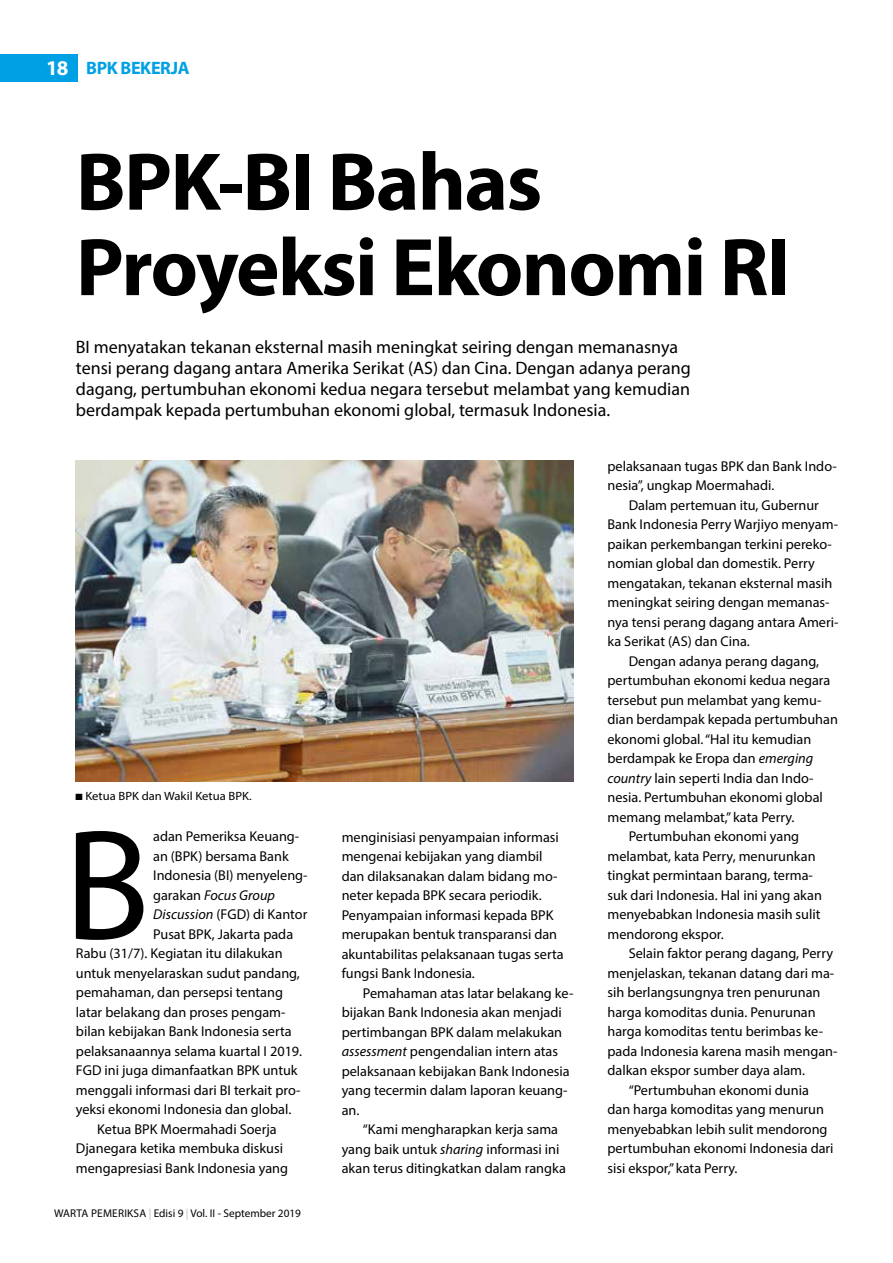
<style>
.page{position:relative;width:893px;height:1263px;background:#fff}
.page>*{position:absolute;margin:0;border:0;box-sizing:border-box;transform-origin:0 0}
.t1{font:158.85px "Myriad Pro";color:#000}
.t2{font:700 82.5px/85.5px "Myriad Pro";letter-spacing:-.02em;color:#000}
.t3{font:700 21px "Myriad Pro";color:#fff}
.t4{font:18px/21px "Myriad Pro";color:#000}
.t5{font:700 18px "Myriad Pro";letter-spacing:-.02em;color:#00a1e4}
.t6{font:14.25px/19.5px "Myriad Pro";color:#000}
.t7{font:italic 14.25px "Myriad Pro";color:#000}
.t8{font:12px "Myriad Pro";color:#000;scale:1.06 1}
.t9{font:11.25px "Myriad Pro";color:#000}
.s1{font-style:normal}
.s2{font-style:italic}
.s3{color:#bcbec0}
</style>
<div class="page">
<div style="left:0;top:54px;width:78px;height:27px;background:#00a1e4"></div>
<img style="left:76px;top:460px;width:497px;height:321px">
<h3 class="t3" style="left:46px;top:54px;width:24px">18</h3>
<p class="t5" style="left:86px;top:56px;width:105px">BPK BEKERJA</p>
<h2 class="t2" style="left:76px;top:136px;width:716px">BPK-BI Bahas<br>Proyeksi Ekonomi RI</h2>
<p class="t4" style="left:76px;top:336px;width:617px">BI menyatakan tekanan eksternal masih meningkat seiring dengan memanasnya tensi perang dagang antara Amerika Serikat (AS) dan Cina. Dengan adanya perang dagang, pertumbuhan ekonomi kedua negara tersebut melambat yang kemudian berdampak kepada pertumbuhan ekonomi global, termasuk Indonesia.</p>
<p class="t8" style="left:75px;top:789px;width:168px">■ Ketua BPK dan Wakil Ketua BPK.</p>
<h1 class="t1" style="left:64px;top:788px;width:88px">B</h1>
<p class="t6" style="left:153px;top:827px;width:147px">adan Pemeriksa Keuang-</p>
<p class="t6" style="left:153px;top:846px;width:137px">an (BPK) bersama Bank</p>
<p class="t6" style="left:153px;top:866px;width:155px">Indonesia (BI) menyeleng-</p>
<p class="t7" style="left:153px;top:886px;width:123px"><span class="s1">garakan</span> Focus Group</p>
<p class="t6" style="left:153px;top:905px;width:156px"><span class="s2">Discussion</span> (FGD) di Kantor</p>
<p class="t6" style="left:153px;top:924px;width:142px">Pusat BPK, Jakarta pada</p>
<p class="t6" style="left:76px;top:944px;width:208px">Rabu (31/7). Kegiatan itu dilakukan</p>
<p class="t6" style="left:76px;top:963px;width:226px">untuk menyelaraskan sudut pandang,</p>
<p class="t6" style="left:76px;top:983px;width:209px">pemahaman, dan persepsi tentang</p>
<p class="t6" style="left:76px;top:1002px;width:211px">latar belakang dan proses pengam-</p>
<p class="t6" style="left:76px;top:1021px;width:217px">bilan kebijakan Bank Indonesia serta</p>
<p class="t6" style="left:76px;top:1041px;width:228px">pelaksanaannya selama kuartal I 2019.</p>
<p class="t6" style="left:76px;top:1060px;width:223px">FGD ini juga dimanfaatkan BPK untuk</p>
<p class="t6" style="left:76px;top:1080px;width:226px">menggali informasi dari BI terkait pro-</p>
<p class="t6" style="left:76px;top:1099px;width:217px">yeksi ekonomi Indonesia dan global.</p>
<p class="t6" style="left:97px;top:1119px;width:181px">Ketua BPK Moermahadi Soerja</p>
<p class="t6" style="left:76px;top:1138px;width:209px">Djanegara ketika membuka diskusi</p>
<p class="t6" style="left:76px;top:1158px;width:214px">mengapresiasi Bank Indonesia yang</p>
<p class="t6" style="left:342px;top:827px;width:223px">menginisiasi penyampaian informasi mengenai kebijakan yang diambil dan dilaksanakan dalam bidang mo&shy;neter kepada BPK secara periodik.<br>Penyampaian informasi kepada BPK merupakan bentuk transparansi dan akuntabilitas pelaksanaan tugas serta fungsi Bank Indonesia.</p>
<p class="t6" style="left:342px;top:983px;width:233px;text-indent:21px">Pemahaman atas latar belakang ke&shy;bijakan Bank Indonesia akan menjadi pertimbangan BPK dalam melakukan <span class="s2">assessment</span> pengendalian intern atas pelaksanaan kebijakan Bank Indonesia yang tecermin dalam laporan keuang&shy;an.</p>
<p class="t6" style="left:342px;top:1119px;width:226px;text-indent:21px">“Kami mengharapkan kerja sama yang baik untuk <span class="s2">sharing</span> informasi ini akan terus ditingkatkan dalam rangka</p>
<p class="t6" style="left:607px;top:456px;width:231px">pelaksanaan tugas BPK dan Bank Indo&shy;nesia”, ungkap Moermahadi.</p>
<p class="t6" style="left:607px;top:495px;width:233px;text-indent:21px">Dalam pertemuan itu, Gubernur Bank Indonesia Perry Warjiyo menyam&shy;paikan perkembangan terkini pereko&shy;nomian global dan domestik. Perry mengatakan, tekanan eksternal masih meningkat seiring dengan memanas&shy;nya tensi perang dagang antara Ameri&shy;ka Serikat (AS) dan Cina.</p>
<p class="t6" style="left:629px;top:651px;width:192px">Dengan adanya perang dagang,</p>
<p class="t6" style="left:607px;top:670px;width:224px">pertumbuhan ekonomi kedua negara</p>
<p class="t6" style="left:607px;top:690px;width:215px">tersebut pun melambat yang kemu-</p>
<p class="t6" style="left:607px;top:709px;width:232px">dian berdampak kepada pertumbuhan</p>
<p class="t6" style="left:607px;top:729px;width:205px">ekonomi global. “Hal itu kemudian</p>
<p class="t6" style="left:607px;top:748px;width:207px">berdampak ke Eropa dan <span class="s2">emerging</span></p>
<p class="t6" style="left:607px;top:768px;width:208px"><span class="s2">country</span> lain seperti India dan Indo-</p>
<p class="t6" style="left:607px;top:787px;width:217px">nesia. Pertumbuhan ekonomi global</p>
<p class="t6" style="left:607px;top:807px;width:189px">memang melambat,” kata Perry.</p>
<p class="t6" style="left:629px;top:826px;width:172px">Pertumbuhan ekonomi yang</p>
<p class="t6" style="left:607px;top:846px;width:210px">melambat, kata Perry, menurunkan</p>
<p class="t6" style="left:607px;top:865px;width:207px">tingkat permintaan barang, terma-</p>
<p class="t6" style="left:607px;top:885px;width:216px">suk dari Indonesia. Hal ini yang akan</p>
<p class="t6" style="left:607px;top:904px;width:215px">menyebabkan Indonesia masih sulit</p>
<p class="t6" style="left:607px;top:924px;width:118px">mendorong ekspor.</p>
<p class="t6" style="left:629px;top:943px;width:206px">Selain faktor perang dagang, Perry</p>
<p class="t6" style="left:607px;top:963px;width:228px">menjelaskan, tekanan datang dari ma-</p>
<p class="t6" style="left:607px;top:982px;width:215px">sih berlangsungnya tren penurunan</p>
<p class="t6" style="left:607px;top:1002px;width:210px">harga komoditas dunia. Penurunan</p>
<p class="t6" style="left:607px;top:1021px;width:217px">harga komoditas tentu berimbas ke-</p>
<p class="t6" style="left:607px;top:1041px;width:232px">pada Indonesia karena masih mengan-</p>
<p class="t6" style="left:607px;top:1060px;width:199px">dalkan ekspor sumber daya alam.</p>
<p class="t6" style="left:629px;top:1080px;width:182px">“Pertumbuhan ekonomi dunia</p>
<p class="t6" style="left:607px;top:1099px;width:218px">dan harga komoditas yang menurun</p>
<p class="t6" style="left:607px;top:1119px;width:222px">menyebabkan lebih sulit mendorong</p>
<p class="t6" style="left:607px;top:1138px;width:228px">pertumbuhan ekonomi Indonesia dari</p>
<p class="t6" style="left:607px;top:1158px;width:132px">sisi ekspor,” kata Perry.</p>
<p class="t9" style="left:54px;top:1207px;width:249px">WARTA PEMERIKSA <span class="s3">|</span> Edisi 9 <span class="s3">|</span> Vol. II - September 2019</p>
</div>
